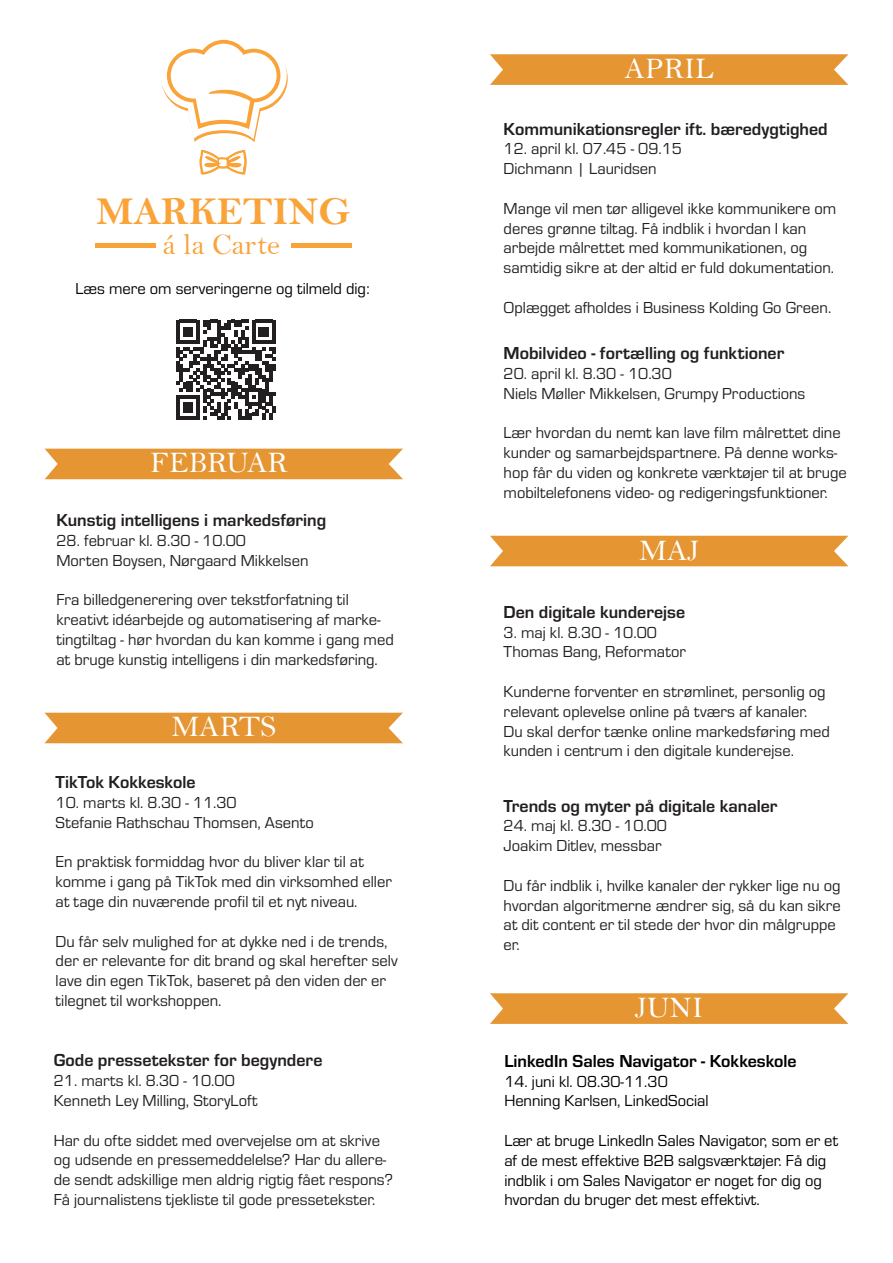
<style>
.page{position:relative;width:893px;height:1263px;background:#fff}
.page>*{position:absolute;margin:0;border:0;box-sizing:border-box;transform-origin:0 0}
.t1{font:39.75px "Bell MT Bold";color:#f9a339}
.t2{font:30px "Bell";color:#fff}
.t3{font:29.85px "Bell";color:#f9a339}
.t4{font:700 18px "Eurostile";color:#231f20}
.t5{font:700 18px "Eurostile";color:#000001}
.t6{font:16.5px/19.8px "Eurostile";color:#231f20}
.t7{font:16.5px/19.8px "Eurostile";color:#000001}
</style>
<div class="page">
<div style="left:45px;top:449px;width:358px;height:30px;background:#e59532"></div>
<div style="left:45px;top:713px;width:358px;height:30px;background:#e59532"></div>
<svg style="left:490px;top:54px;width:358px;height:31px;background:#e69a3c"></svg>
<div style="left:490px;top:536px;width:358px;height:30px;background:#e59532"></div>
<svg style="left:490px;top:993px;width:358px;height:31px;background:#e69a3c"></svg>
<div style="left:291px;top:243px;width:60px;height:5px;background:#f9a339"></div>
<div style="left:96px;top:243px;width:60px;height:5px;background:#f9a339"></div>
<svg style="left:161px;top:39px;width:127px;height:103px"></svg>
<svg style="left:199px;top:149px;width:48px;height:26px"></svg>
<svg style="left:176px;top:320px;width:100px;height:100px"></svg>
<h1 class="t1" style="left:96px;top:187px;width:256px">MARKETING</h1>
<h3 class="t3" style="left:163px;top:227px;width:119px">á la Carte</h3>
<p class="t7" style="left:75px;top:278px;width:296px">Læs mere om serveringerne og tilmeld dig:</p>
<h2 class="t2" style="left:150px;top:445px;width:139px">FEBRUAR</h2>
<h2 class="t2" style="left:625px;top:51px;width:91px">APRIL</h2>
<p class="t4" style="left:504px;top:116px;width:326px">Kommunikationsregler ift. bæredygtighed</p>
<p class="t6" style="left:504px;top:138px;width:180px">12. april kl. 07.45 - 09.15<br>Dichmann | Lauridsen</p>
<p class="t6" style="left:504px;top:198px;width:334px">Mange vil men tør alligevel ikke kommunikere om deres grønne tiltag. Få indblik i hvordan I kan arbejde målrettet med kommunikationen, og samtidig sikre at der altid er fuld dokumentation.</p>
<p class="t6" style="left:504px;top:297px;width:329px">Oplægget afholdes i Business Kolding Go Green.</p>
<p class="t4" style="left:504px;top:340px;width:282px">Mobilvideo - fortælling og funktioner</p>
<p class="t6" style="left:504px;top:363px;width:303px">20. april kl. 8.30 - 10.30<br>Niels Møller Mikkelsen, Grumpy Productions</p>
<p class="t6" style="left:504px;top:422px;width:345px">Lær hvordan du nemt kan lave film målrettet dine kunder og samarbejdspartnere. På denne works&shy;hop får du viden og konkrete værktøjer til at bruge mobiltelefonens video- og redigeringsfunktioner.</p>
<p class="t4" style="left:56px;top:507px;width:271px">Kunstig intelligens i markedsføring</p>
<p class="t6" style="left:56px;top:530px;width:254px">28. februar kl. 8.30 - 10.00<br>Morten Boysen, Nørgaard Mikkelsen</p>
<p class="t6" style="left:56px;top:589px;width:339px">Fra billedgenerering over tekstforfatning til kreativt idéarbejde og automatisering af marke&shy;tingtiltag - hør hvordan du kan komme i gang med at bruge kunstig intelligens i din markedsføring.</p>
<p class="t4" style="left:504px;top:599px;width:183px">Den digitale kunderejse</p>
<h2 class="t2" style="left:639px;top:532px;width:61px">MAJ</h2>
<p class="t6" style="left:504px;top:621px;width:184px">3. maj kl. 8.30 - 10.00<br>Thomas Bang, Reformator</p>
<p class="t6" style="left:504px;top:681px;width:328px">Kunderne forventer en strømlinet, personlig og relevant oplevelse online på tværs af kanaler.<br>Du skal derfor tænke online markedsføring med kunden i centrum i den digitale kunderejse.</p>
<p class="t4" style="left:504px;top:793px;width:275px">Trends og myter på digitale kanaler</p>
<p class="t6" style="left:504px;top:815px;width:165px">24. maj kl. 8.30 - 10.00<br>Joakim Ditlev, messbar</p>
<p class="t6" style="left:504px;top:875px;width:339px">Du får indblik i, hvilke kanaler der rykker lige nu og hvordan algoritmerne ændrer sig, så du kan sikre at dit content er til stede der hvor din målgruppe er.</p>
<h2 class="t2" style="left:171px;top:709px;width:106px">MARTS</h2>
<p class="t4" style="left:56px;top:769px;width:141px">TikTok Kokkeskole</p>
<p class="t6" style="left:56px;top:792px;width:260px">10. marts kl. 8.30 - 11.30<br>Stefanie Rathschau Thomsen, Asento</p>
<p class="t6" style="left:56px;top:851px;width:338px">En praktisk formiddag hvor du bliver klar til at komme i gang på TikTok med din virksomhed eller at tage din nuværende profil til et nyt niveau.</p>
<p class="t6" style="left:56px;top:930px;width:344px">Du får selv mulighed for at dykke ned i de trends, der er relevante for dit brand og skal herefter selv lave din egen TikTok, baseret på den viden der er tilegnet til workshoppen.</p>
<h2 class="t2" style="left:635px;top:990px;width:70px">JUNI</h2>
<p class="t4" style="left:54px;top:1047px;width:270px">Gode pressetekster for begyndere</p>
<p class="t6" style="left:54px;top:1070px;width:205px">21. marts kl. 8.30 - 10.00<br>Kenneth Ley Milling, StoryLoft</p>
<p class="t6" style="left:54px;top:1129px;width:341px">Har du ofte siddet med overvejelse om at skrive og udsende en pressemeddelelse? Har du allere&shy;de sendt adskillige men aldrig rigtig fået respons?<br>Få journalistens tjekliste til gode pressetekster.</p>
<p class="t5" style="left:504px;top:1048px;width:294px">LinkedIn Sales Navigator - Kokkeskole</p>
<p class="t7" style="left:504px;top:1070px;width:206px">14. juni kl. 08.30-11.30<br>Henning Karlsen, LinkedSocial</p>
<p class="t7" style="left:504px;top:1130px;width:335px">Lær at bruge LinkedIn Sales Navigator, som er et af de mest effektive B2B salgsværktøjer. Få dig indblik i om Sales Navigator er noget for dig og hvordan du bruger det mest effektivt.</p>
</div>
